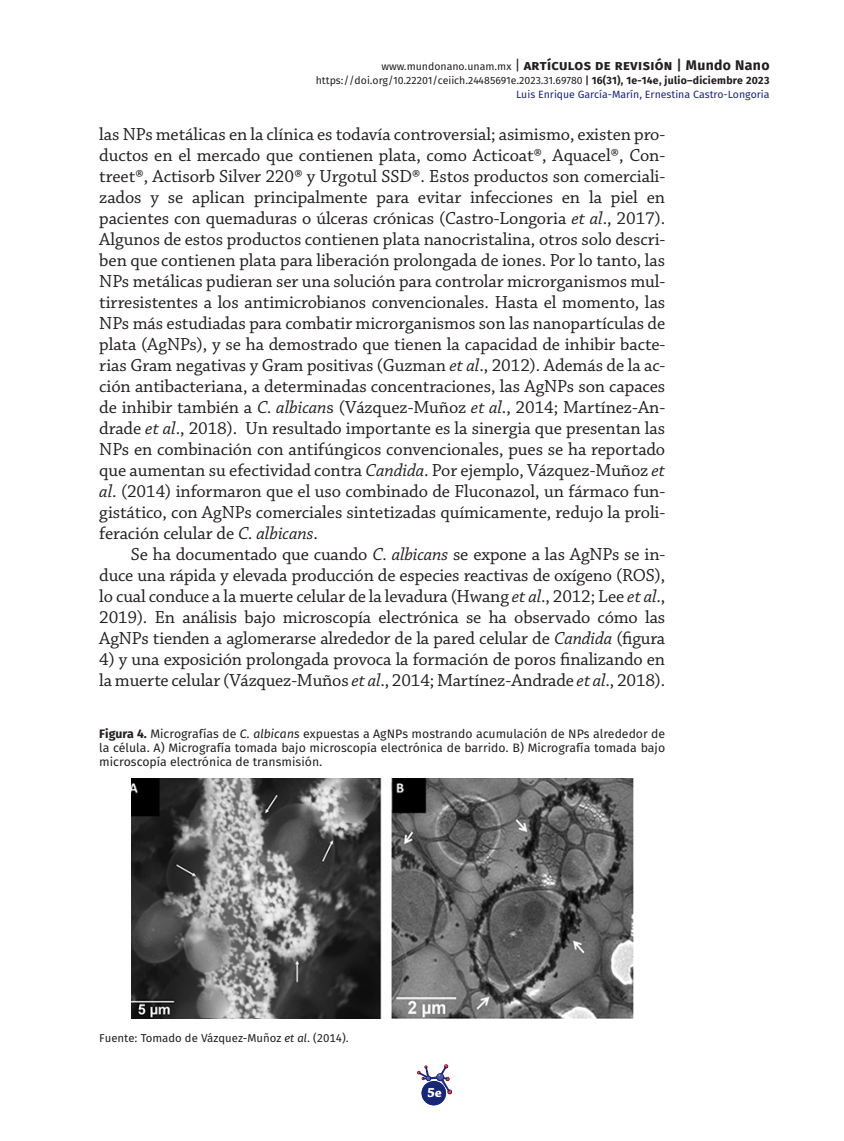
<style>
.page{position:relative;width:844px;height:1141px;background:#fff}
.page>*{position:absolute;margin:0;border:0;box-sizing:border-box;transform-origin:0 0}
.BT_ss{font:18.38px/21px "Chaparral Pro";letter-spacing:-.005em;color:#231f20;text-align:justify}
.Body_Text{font:18.38px/21px "Chaparral Pro";letter-spacing:-.01em;color:#231f20;text-align:justify}
.t1{font:700 14px "Fira Sans OT";letter-spacing:.025em;color:#231f20}
.t2{font:700 14px "Chaparral Pro";color:#fff}
.Pie_Figura{font:12.25px/14px "Fira Sans OT";color:#231f20;text-align:justify}
.Pie_Figura-2{font:11.38px "Fira Sans OT";color:#231f20}
.t3{font:10.5px/14px "Fira Sans OT";color:#231f20;text-align:right}
.s1{font-weight:400;font-size:10.5px}
.s2{font-weight:400}
.s3{font-family:"Fira Sans OT Medium";font-weight:400}
.s4{font-family:"Fira Sans OT Medium"}
.s5{font-weight:700}
.s6{color:#192575}
.s7{font-style:italic}
</style>
<div class="page">
<svg style="left:417px;top:1065px;width:34px;height:40px"></svg>
<div style="left:421px;top:1081px;width:25px;height:24px;background:#192575;border-radius:50%"></div>
<img style="left:131px;top:778px;width:502px;height:240px">
<p class="t1" style="left:381px;top:55px;width:389px"><span class="s1">www.mundonano.unam.mx</span> <span class="s2">|</span> artículos de revisión <span class="s3">|</span> Mundo Nano</p>
<p class="t3" style="left:316px;top:74px;width:455px">https://doi.org/10.22201/ceiich.24485691e.2023.31.69780 <span class="s4">|</span> <span class="s5">16(31), 1e-14e, julio–diciembre 2023<br></span><span class="s6">Luis Enrique García-Marín, Ernestina Castro-Longoria</span></p>
<p class="BT_ss" style="left:99px;top:124px;width:567px">las NPs metálicas en la clínica es todavía controversial; asimismo, existen pro&shy;ductos en el mercado que contienen plata, como Acticoat®, Aquacel®, Con&shy;treet®, Actisorb Silver 220® y Urgotul SSD®. Estos productos son comerciali&shy;zados y se aplican principalmente para evitar infecciones en la piel en pacientes con quemaduras o úlceras crónicas (Castro-Longoria <span class="s7">et al</span>., 2017).<br>Algunos de estos productos contienen plata nanocristalina, otros solo descri&shy;ben que contienen plata para liberación prolongada de iones. Por lo tanto, las NPs metálicas pudieran ser una solución para controlar microrganismos mul&shy;tirresistentes a los antimicrobianos convencionales. Hasta el momento, las NPs más estudiadas para combatir microrganismos son las nanopartículas de plata (AgNPs), y se ha demostrado que tienen la capacidad de inhibir bacte&shy;rias Gram negativas y Gram positivas (Guzman <span class="s7">et al</span>., 2012). Además de la ac&shy;ción antibacteriana, a determinadas concentraciones, las AgNPs son capaces de inhibir también a <span class="s7">C. albican</span>s (Vázquez-Muñoz <span class="s7">et al</span>., 2014; Martínez-An&shy;drade <span class="s7">et al</span>., 2018). Un resultado importante es la sinergia que presentan las NPs en combinación con antifúngicos convencionales, pues se ha reportado que aumentan su efectividad contra <span class="s7">Candida</span>. Por ejemplo, Vázquez-Muñoz <span class="s7">et al</span>. (2014) informaron que el uso combinado de Fluconazol, un fármaco fun&shy;gistático, con AgNPs comerciales sintetizadas químicamente, redujo la proli&shy;feración celular de <span class="s7">C. albicans</span>.</p>
<p class="Body_Text" style="left:99px;top:544px;width:567px;text-indent:32px">Se ha documentado que cuando <span class="s7">C. albicans</span> se expone a las AgNPs se in&shy;duce una rápida y elevada producción de especies reactivas de oxígeno (ROS), lo cual conduce a la muerte celular de la levadura (Hwang <span class="s7">et al</span>., 2012; Lee <span class="s7">et al</span>., 2019). En análisis bajo microscopía electrónica se ha observado cómo las AgNPs tienden a aglomerarse alrededor de la pared celular de <span class="s7">Candida</span> (figura</p>
<p class="Body_Text" style="left:99px;top:649px;width:567px">4) y una exposición prolongada provoca la formación de poros finalizando en la muerte celular (Vázquez-Muños <span class="s7">et al</span>., 2014; Martínez-Andrade <span class="s7">et al</span>., 2018).</p>
<p class="Pie_Figura" style="left:99px;top:728px;width:567px"><span class="s5">Figura 4.</span> Micrografías de <span class="s7">C. albicans</span> expuestas a AgNPs mostrando acumulación de NPs alrededor de la célula. A) Micrografía tomada bajo microscopía electrónica de barrido. B) Micrografía tomada bajo microscopía electrónica de transmisión.</p>
<p class="Pie_Figura-2" style="left:99px;top:1030px;width:251px">Fuente: Tomado de Vázquez-Muñoz <span class="s7">et al</span>. (2014).</p>
<p class="t2" style="left:427px;top:1085px;width:16px">5e</p>
</div>
